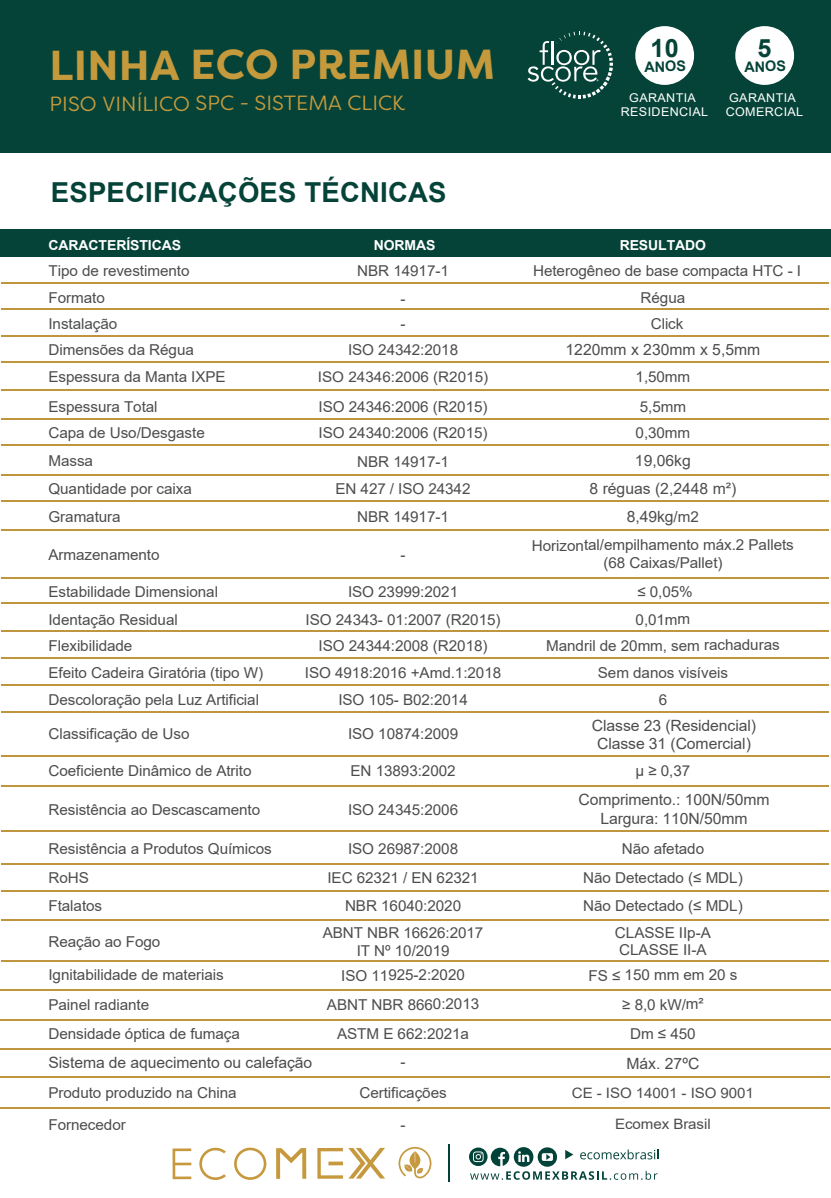
<style>
.page{position:relative;width:831px;height:1198px;background:#fff}
.page>*{position:absolute;margin:0;border:0;box-sizing:border-box;transform-origin:0 0}
.t1{font:700 41.75px "Filson Pro";letter-spacing:.005em;color:#c59a3d}
.t2{font:700 27.5px "Arial";letter-spacing:.005em;color:#054338}
.t3{font:700 25.25px "Arial";color:#054338}
.t4{font:20.5px "Filson Pro";letter-spacing:-.005em;color:#c59a3d}
.t5{font:15.5px/27.8px "Arial";letter-spacing:-.005em;color:#4d4d4d;text-align:center}
.t6{font:15px/27.6px "Arial";letter-spacing:-.005em;color:#4d4d4d}
.t7{font:14.62px "Arial";color:#4d4d4d;scale:1.05 1}
.t8{font:700 14.5px "Arial";color:#054338}
.t9{font:14.38px "Arial";letter-spacing:-.005em;color:#4d4d4d;scale:1.05 1}
.t10{font:700 13.75px "Arial";letter-spacing:-.005em;color:#fff}
.t11{font:12.12px/14.5px "Arial";letter-spacing:.03em;color:#fff;text-align:center;scale:1.04 1}
.s1{font-size:15px}
</style>
<div class="page">
<div style="left:0;top:0;width:831px;height:152px;background:#054338"></div>
<hr style="left:1px;top:282px;width:827px;height:2px;background:#c0953d">
<hr style="left:1px;top:308px;width:827px;height:2px;background:#c0953d">
<hr style="left:1px;top:335px;width:827px;height:2px;background:#c0953d">
<hr style="left:1px;top:361px;width:827px;height:2px;background:#c0953d">
<hr style="left:1px;top:389px;width:827px;height:2px;background:#c0953d">
<hr style="left:0;top:1048px;width:830px;height:1px;background:#c0953d">
<hr style="left:0;top:1019px;width:830px;height:2px;background:#c0953d">
<hr style="left:0;top:989px;width:830px;height:2px;background:#c0953d">
<div style="left:0;top:229px;width:831px;height:28px;background:#054338"></div>
<hr style="left:1px;top:418px;width:827px;height:2px;background:#c0953d">
<hr style="left:1px;top:444px;width:827px;height:2px;background:#c0953d">
<hr style="left:1px;top:602px;width:827px;height:2px;background:#c0953d">
<hr style="left:1px;top:577px;width:827px;height:2px;background:#c0953d">
<hr style="left:1px;top:630px;width:827px;height:2px;background:#c0953d">
<hr style="left:1px;top:657px;width:827px;height:2px;background:#c0953d">
<hr style="left:1px;top:684px;width:827px;height:2px;background:#c0953d">
<hr style="left:1px;top:711px;width:827px;height:2px;background:#c0953d">
<hr style="left:1px;top:755px;width:827px;height:2px;background:#c0953d">
<hr style="left:1px;top:785px;width:827px;height:2px;background:#c0953d">
<hr style="left:1px;top:863px;width:827px;height:2px;background:#c0953d">
<hr style="left:1px;top:830px;width:827px;height:2px;background:#c0953d">
<hr style="left:1px;top:890px;width:827px;height:2px;background:#c0953d">
<hr style="left:1px;top:919px;width:827px;height:2px;background:#c0953d">
<hr style="left:1px;top:960px;width:827px;height:2px;background:#c0953d">
<hr style="left:1px;top:474px;width:827px;height:1px;background:#c0953d">
<hr style="left:1px;top:500px;width:827px;height:2px;background:#c0953d">
<hr style="left:1px;top:529px;width:827px;height:2px;background:#c0953d">
<div style="left:635px;top:26px;width:59px;height:59px;background:#fff;border-radius:50%"></div>
<div style="left:735px;top:26px;width:59px;height:59px;background:#fff;border-radius:50%"></div>
<svg style="left:527px;top:31px;width:86px;height:68px"></svg>
<svg style="left:173px;top:1148px;width:18px;height:31px"></svg>
<svg style="left:234px;top:1147px;width:32px;height:33px"></svg>
<svg style="left:199px;top:1147px;width:27px;height:33px"></svg>
<svg style="left:398px;top:1147px;width:33px;height:31px"></svg>
<svg style="left:276px;top:1148px;width:30px;height:31px"></svg>
<svg style="left:317px;top:1148px;width:68px;height:31px"></svg>
<svg style="left:328px;top:1161px;width:15px;height:4px"></svg>
<svg style="left:469px;top:1147px;width:189px;height:33px"></svg>
<hr style="left:448px;top:1145px;width:2px;height:37px;background:#014338">
<hr style="left:0;top:1107px;width:830px;height:2px;background:#c0953d">
<hr style="left:0;top:1076px;width:830px;height:2px;background:#c0953d">
<h1 class="t1" style="left:49px;top:38px;width:447px">LINHA ECO PREMIUM</h1>
<h3 class="t4" style="left:50px;top:90px;width:357px">PISO VINÍLICO SPC - SISTEMA CLICK</h3>
<h3 class="t3" style="left:650px;top:30px;width:30px">10</h3>
<p class="t8" style="left:644px;top:57px;width:43px;rotate:-1deg">ANOS</p>
<p class="t11" style="left:621px;top:90px;width:86px">GARANTIA<br>RESIDENCIAL</p>
<h3 class="t3" style="left:757px;top:30px;width:16px">5</h3>
<p class="t8" style="left:744px;top:57px;width:43px;rotate:-1deg">ANOS</p>
<p class="t11" style="left:729px;top:90px;width:66px">GARANTIA</p>
<p class="t11" style="left:726px;top:105px;width:76px">COMERCIAL</p>
<h2 class="t2" style="left:51px;top:172px;width:397px">ESPECIFICAÇÕES TÉCNICAS</h2>
<p class="t10" style="left:48px;top:236px;width:134px">CARACTERÍSTICAS</p>
<p class="t10" style="left:374px;top:235px;width:63px">NORMAS</p>
<p class="t10" style="left:620px;top:235px;width:88px">RESULTADO</p>
<p class="t6" style="left:48px;top:256px;width:143px">Tipo de revestimento<br>Formato</p>
<p class="t6" style="left:48px;top:311px;width:147px;line-height:25.8px">Instalação<br>Dimensões da Régua</p>
<p class="t6" style="left:48px;top:363px;width:179px">Espessura da Manta IXPE</p>
<p class="t6" style="left:357px;top:256px;width:93px">NBR 14917-1</p>
<p class="t6" style="left:533px;top:256px;width:269px;text-align:center">Heterogêneo de base compacta HTC - I<br>Régua</p>
<p class="t6" style="left:400px;top:309px;width:7px">-</p>
<p class="t6" style="left:651px;top:310px;width:34px">Click</p>
<p class="t6" style="left:400px;top:284px;width:7px">-</p>
<p class="t6" style="left:348px;top:336px;width:112px">ISO 24342:2018</p>
<p class="t7" style="left:318px;top:367px;width:164px">ISO 24346:2006 (R2015)</p>
<p class="t5" style="left:565px;top:336px;width:196px">1220mm x 230mm x 5,5mm</p>
<p class="t6" style="left:635px;top:363px;width:56px">1,50mm</p>
<p class="t6" style="left:48px;top:393px;width:111px">Espessura Total</p>
<p class="t6" style="left:319px;top:393px;width:170px">ISO 24346:2006 (R2015)</p>
<p class="t6" style="left:640px;top:393px;width:48px">5,5mm</p>
<p class="t6" style="left:48px;top:419px;width:158px">Capa de Uso/Desgaste</p>
<p class="t6" style="left:319px;top:419px;width:170px">ISO 24340:2006 (R2015)</p>
<p class="t6" style="left:635px;top:419px;width:56px">0,30mm</p>
<p class="t6" style="left:48px;top:447px;width:145px;line-height:28px">Massa<br>Quantidade por caixa<br>Gramatura</p>
<p class="t6" style="left:48px;top:540px;width:113px">Armazenamento</p>
<p class="t6" style="left:335px;top:447px;width:137px;line-height:27.2px;text-align:center">NBR 14917-1<br>EN 427 / ISO 24342</p>
<p class="t6" style="left:357px;top:503px;width:93px">NBR 14917-1</p>
<p class="t6" style="left:400px;top:540px;width:7px">-</p>
<p class="t5" style="left:589px;top:447px;width:148px">19,06kg<br>8 réguas (2,2448 m²)<br>8,49kg<span class="s1">/m2</span></p>
<p class="t6" style="left:532px;top:536px;width:263px;line-height:17.9px;text-align:center">Horizontal/empilhamento máx.2 Pallets (68 Caixas/Pallet)</p>
<p class="t6" style="left:48px;top:577px;width:171px">Estabilidade Dimensional</p>
<p class="t6" style="left:637px;top:577px;width:57px">≤ 0,05%</p>
<p class="t6" style="left:48px;top:605px;width:131px">Identação Residual</p>
<p class="t6" style="left:306px;top:605px;width:196px">ISO 24343- 01:2007 (R2015)</p>
<p class="t6" style="left:635px;top:605px;width:56px">0,01mm</p>
<p class="t6" style="left:48px;top:632px;width:85px">Flexibilidade</p>
<p class="t6" style="left:319px;top:632px;width:170px">ISO 24344:2008 (R2018)</p>
<p class="t6" style="left:546px;top:631px;width:235px">Mandril de 20mm, sem rachaduras</p>
<p class="t6" style="left:48px;top:659px;width:216px">Efeito Cadeira Giratória (tipo W)</p>
<p class="t6" style="left:305px;top:659px;width:198px">ISO 4918:2016 +Amd.1:2018</p>
<p class="t6" style="left:598px;top:659px;width:132px">Sem danos visíveis</p>
<p class="t6" style="left:48px;top:686px;width:212px">Descoloração pela Luz Artificial</p>
<p class="t6" style="left:338px;top:686px;width:131px">ISO 105- B02:2014</p>
<p class="t6" style="left:659px;top:686px;width:10px">6</p>
<p class="t6" style="left:348px;top:577px;width:112px">ISO 23999:2021</p>
<p class="t6" style="left:48px;top:720px;width:143px">Classificação de Uso</p>
<p class="t6" style="left:348px;top:720px;width:112px">ISO 10874:2009</p>
<p class="t5" style="left:592px;top:716px;width:166px;line-height:18.6px">Classe 23 (Residencial)<br>Classe 31 (Comercial)</p>
<p class="t6" style="left:48px;top:757px;width:205px">Coeficiente Dinâmico de Atrito</p>
<p class="t6" style="left:635px;top:757px;width:56px">μ ≥ 0,37</p>
<p class="t6" style="left:48px;top:796px;width:213px">Resistência ao Descascamento</p>
<p class="t6" style="left:48px;top:835px;width:225px">Resistência a Produtos Químicos</p>
<p class="t6" style="left:348px;top:835px;width:112px">ISO 26987:2008</p>
<p class="t6" style="left:622px;top:835px;width:84px">Não afetado</p>
<p class="t6" style="left:48px;top:864px;width:42px">RoHS</p>
<p class="t6" style="left:327px;top:864px;width:153px">IEC 62321 / EN 62321</p>
<p class="t6" style="left:583px;top:864px;width:161px">Não Detectado (≤ MDL)</p>
<p class="t6" style="left:48px;top:892px;width:55px">Ftalatos</p>
<p class="t6" style="left:345px;top:892px;width:118px">NBR 16040:2020</p>
<p class="t6" style="left:583px;top:892px;width:161px">Não Detectado (≤ MDL)</p>
<p class="t6" style="left:48px;top:927px;width:113px">Reação ao Fogo</p>
<p class="t6" style="left:323px;top:923px;width:162px;line-height:18px;text-align:center">ABNT NBR 16626:2017<br>IT Nº 10/2019</p>
<p class="t6" style="left:350px;top:757px;width:107px">EN 13893:2002</p>
<p class="t6" style="left:348px;top:796px;width:112px">ISO 24345:2006</p>
<p class="t5" style="left:578px;top:790px;width:193px;line-height:18.6px">Comprimento.: 100N/50mm<br>Largura: 110N/50mm</p>
<p class="t6" style="left:615px;top:924px;width:97px;line-height:17.5px">CLASSE IIp-A<br>CLASSE II-A</p>
<p class="t6" style="left:48px;top:961px;width:177px">Ignitabilidade de materiais</p>
<p class="t6" style="left:341px;top:961px;width:125px">ISO 11925-2:2020</p>
<p class="t6" style="left:588px;top:961px;width:150px">FS ≤ 150 mm em 20 s</p>
<p class="t6" style="left:48px;top:990px;width:102px">Painel radiante</p>
<p class="t6" style="left:327px;top:990px;width:154px">ABNT NBR 8660:2013</p>
<p class="t6" style="left:622px;top:990px;width:83px">≥ 8,0 kW/m²</p>
<p class="t6" style="left:48px;top:1020px;width:193px">Densidade óptica de fumaça</p>
<p class="t5" style="left:48px;top:1049px;width:265px">Sistema de aquecimento ou calefação</p>
<p class="t6" style="left:630px;top:1020px;width:67px">Dm ≤ 450</p>
<p class="t5" style="left:626px;top:1049px;width:74px">Máx. 27ºC</p>
<p class="t6" style="left:337px;top:1020px;width:134px">ASTM E 662:2021a</p>
<p class="t6" style="left:400px;top:1048px;width:7px">-</p>
<p class="t6" style="left:48px;top:1079px;width:190px">Produto produzido na China</p>
<p class="t6" style="left:359px;top:1079px;width:89px">Certificações</p>
<p class="t9" style="left:572px;top:1083px;width:175px">CE - ISO 14001 - ISO 9001</p>
<p class="t6" style="left:48px;top:1110px;width:79px">Fornecedor</p>
<p class="t6" style="left:400px;top:1110px;width:7px">-</p>
<p class="t9" style="left:615px;top:1114px;width:92px">Ecomex Brasil</p>
</div>
